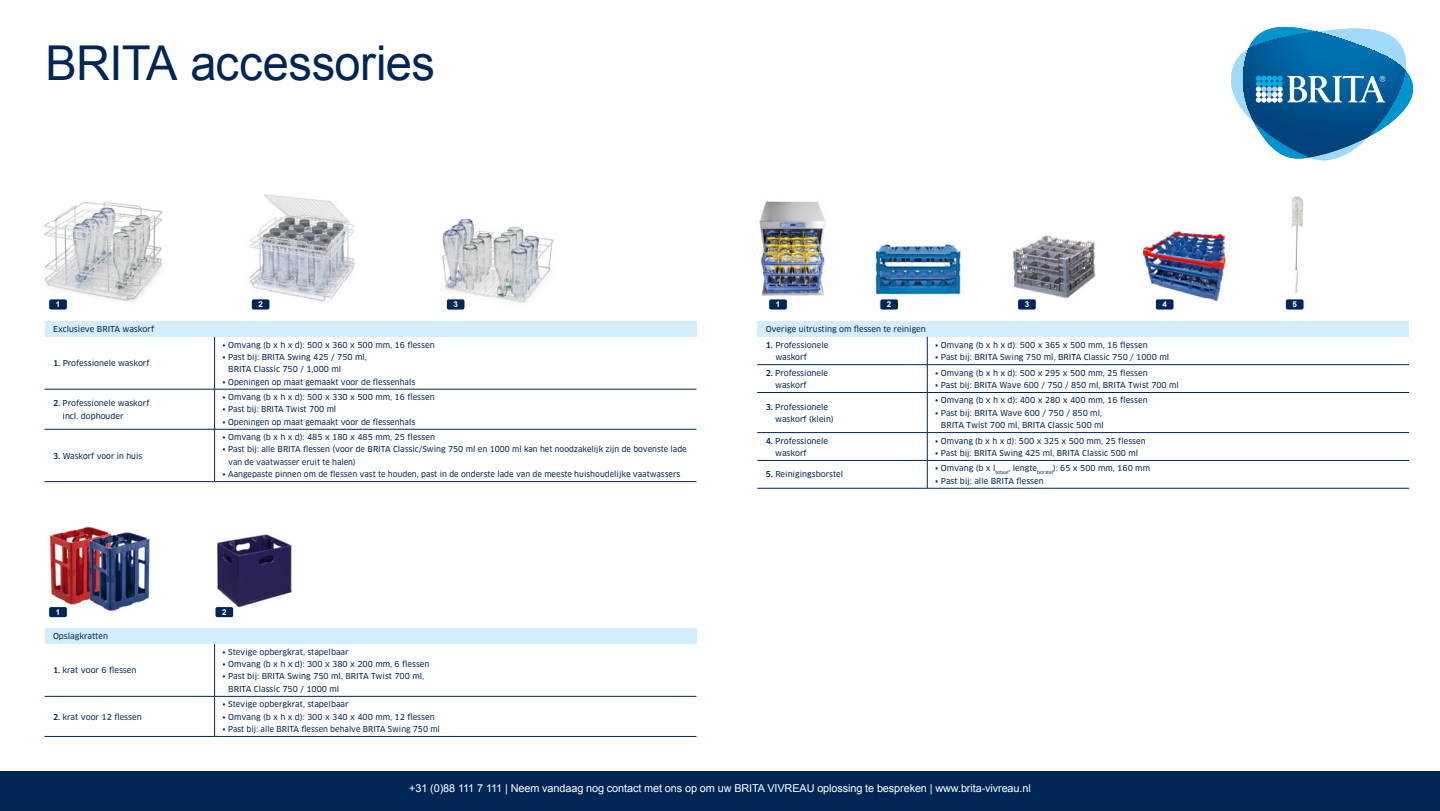
<style>
.page{position:relative;width:1440px;height:811px;background:#fff}
.page>*{position:absolute;margin:0;border:0;box-sizing:border-box;transform-origin:0 0}
.t1{font:48px "Arial";letter-spacing:-.01em;color:#002655}
.t2{font:10.8px "Arial";letter-spacing:-.01em;color:#fff}
.t3{font:8px/12.2px "Clan Pro News";color:#002655}
.t4{font:700 8px "Arial";color:#fff}
.s1{font-family:"Clan Pro";font-weight:500}
</style>
<div class="page">
<img style="left:875px;top:244px;width:86px;height:62px">
<img style="left:759px;top:201px;width:66px;height:95px">
<img style="left:1291px;top:196px;width:13px;height:97px">
<img style="left:1144px;top:230px;width:82px;height:80px">
<img style="left:1013px;top:235px;width:83px;height:64px">
<img style="left:44px;top:202px;width:153px;height:135px">
<img style="left:205px;top:194px;width:190px;height:150px">
<img style="left:400px;top:218px;width:190px;height:119px">
<img style="left:217px;top:534px;width:75px;height:74px">
<img style="left:49px;top:527px;width:36px;height:31px">
<img style="left:50px;top:558px;width:35px;height:47px">
<img style="left:115px;top:532px;width:35px;height:32px">
<img style="left:107px;top:564px;width:43px;height:48px">
<img style="left:85px;top:526px;width:30px;height:84px">
<div style="left:45px;top:628px;width:651px;height:15px;background:#d4edfc"></div>
<hr style="left:214px;top:643px;width:1px;height:52px;background:#002655">
<hr style="left:45px;top:695px;width:170px;height:1px;background:#002655">
<hr style="left:45px;top:735px;width:170px;height:1px;background:#002655">
<hr style="left:214px;top:696px;width:1px;height:39px;background:#002655">
<hr style="left:215px;top:695px;width:481px;height:1px;background:#002655">
<hr style="left:215px;top:735px;width:481px;height:1px;background:#002655">
<div style="left:49px;top:606px;width:18px;height:11px;background:#002655;border-radius:2px"></div>
<div style="left:48px;top:606px;width:20px;height:11px;border:1px solid #fff;border-radius:2px"></div>
<div style="left:215px;top:606px;width:19px;height:11px;background:#002655;border-radius:2px"></div>
<div style="left:215px;top:606px;width:19px;height:11px;border:1px solid #fff;border-radius:2px"></div>
<div style="left:45px;top:321px;width:651px;height:15px;background:#d4edfc"></div>
<hr style="left:214px;top:336px;width:1px;height:53px;background:#002655">
<hr style="left:45px;top:388px;width:170px;height:1px;background:#002655">
<hr style="left:214px;top:389px;width:1px;height:40px;background:#002655">
<hr style="left:215px;top:388px;width:481px;height:1px;background:#002655">
<hr style="left:45px;top:428px;width:170px;height:1px;background:#002655">
<hr style="left:45px;top:481px;width:170px;height:1px;background:#002655">
<hr style="left:214px;top:429px;width:1px;height:52px;background:#002655">
<hr style="left:215px;top:428px;width:481px;height:1px;background:#002655">
<hr style="left:215px;top:481px;width:481px;height:1px;background:#002655">
<div style="left:49px;top:299px;width:18px;height:11px;background:#002655;border-radius:2px"></div>
<div style="left:48px;top:298px;width:20px;height:12px;border:1px solid #fff;border-radius:2px"></div>
<div style="left:251px;top:299px;width:19px;height:11px;background:#002655;border-radius:2px"></div>
<div style="left:251px;top:298px;width:19px;height:12px;border:1px solid #fff;border-radius:2px"></div>
<div style="left:446px;top:299px;width:19px;height:11px;background:#002655;border-radius:2px"></div>
<div style="left:446px;top:298px;width:19px;height:12px;border:1px solid #fff;border-radius:2px"></div>
<div style="left:769px;top:299px;width:18px;height:11px;background:#002655;border-radius:2px"></div>
<div style="left:768px;top:298px;width:20px;height:12px;border:1px solid #fff;border-radius:2px"></div>
<div style="left:880px;top:299px;width:19px;height:11px;background:#002655;border-radius:2px"></div>
<div style="left:880px;top:298px;width:19px;height:12px;border:1px solid #fff;border-radius:2px"></div>
<div style="left:1018px;top:299px;width:18px;height:11px;background:#002655;border-radius:2px"></div>
<div style="left:1017px;top:298px;width:20px;height:12px;border:1px solid #fff;border-radius:2px"></div>
<div style="left:1155px;top:299px;width:19px;height:11px;background:#002655;border-radius:2px"></div>
<div style="left:1155px;top:298px;width:19px;height:12px;border:1px solid #fff;border-radius:2px"></div>
<div style="left:1285px;top:299px;width:19px;height:11px;background:#002655;border-radius:2px"></div>
<div style="left:1285px;top:298px;width:19px;height:12px;border:1px solid #fff;border-radius:2px"></div>
<div style="left:757px;top:321px;width:652px;height:15px;background:#d4edfc"></div>
<hr style="left:757px;top:364px;width:170px;height:1px;background:#002655">
<svg style="left:927px;top:336px;width:1px;height:56px"></svg>
<hr style="left:927px;top:364px;width:482px;height:1px;background:#002655">
<hr style="left:757px;top:392px;width:170px;height:1px;background:#002655">
<hr style="left:927px;top:392px;width:1px;height:40px;background:#002655">
<hr style="left:927px;top:392px;width:482px;height:1px;background:#002655">
<hr style="left:757px;top:432px;width:170px;height:1px;background:#002655">
<hr style="left:927px;top:432px;width:482px;height:1px;background:#002655">
<hr style="left:757px;top:460px;width:170px;height:1px;background:#002655">
<hr style="left:757px;top:487px;width:170px;height:1px;background:#002655">
<svg style="left:927px;top:432px;width:1px;height:55px"></svg>
<hr style="left:927px;top:460px;width:482px;height:1px;background:#002655">
<hr style="left:927px;top:487px;width:482px;height:1px;background:#002655">
<svg style="left:1231px;top:27px;width:182px;height:134px"></svg>
<div style="left:0;top:770px;width:1440px;height:40px;background:#002655"></div>
<h1 class="t1" style="left:45px;top:32px;width:391px">BRITA accessories</h1>
<p class="t4" style="left:56px;top:299px;width:6px">1</p>
<p class="t4" style="left:258px;top:299px;width:6px">2</p>
<p class="t4" style="left:453px;top:299px;width:6px">3</p>
<p class="t4" style="left:776px;top:299px;width:6px">1</p>
<p class="t4" style="left:887px;top:299px;width:6px">2</p>
<p class="t4" style="left:1025px;top:299px;width:6px">3</p>
<p class="t4" style="left:1162px;top:299px;width:6px">4</p>
<p class="t4" style="left:1293px;top:299px;width:6px">5</p>
<p class="t3" style="left:766px;top:323px;width:162px">Overige uitrusting om flessen te reinigen</p>
<p class="t3" style="left:775px;top:338px;width:55px;text-indent:-10px"><span class="s1">1.</span> Professionele waskorf</p>
<p class="t3" style="left:935px;top:338px;width:214px">• Omvang (b x h x d): 500 x 365 x 500 mm, 16 flessen</p>
<p class="t3" style="left:53px;top:323px;width:103px">Exclusieve BRITA waskorf</p>
<p class="t3" style="left:53px;top:357px;width:98px"><span class="s1">1.</span> Professionele waskorf</p>
<p class="t3" style="left:223px;top:338px;width:214px">• Omvang (b x h x d): 500 x 360 x 500 mm, 16 flessen</p>
<p class="t3" style="left:228px;top:351px;width:140px;text-indent:-6px">• Past bij: BRITA Swing 425 / 750 ml,<br>BRITA Classic 750 / 1,000 ml</p>
<p class="t3" style="left:223px;top:375px;width:194px">• Openingen op maat gemaakt voor de flessenhals</p>
<p class="t3" style="left:935px;top:351px;width:235px">• Past bij: BRITA Swing 750 ml, BRITA Classic 750 / 1000 ml</p>
<p class="t3" style="left:775px;top:366px;width:55px;text-indent:-10px"><span class="s1">2.</span> Professionele waskorf</p>
<p class="t3" style="left:935px;top:366px;width:214px">• Omvang (b x h x d): 500 x 295 x 500 mm, 25 flessen</p>
<p class="t3" style="left:935px;top:378px;width:245px">• Past bij: BRITA Wave 600 / 750 / 850 ml, BRITA Twist 700 ml</p>
<p class="t3" style="left:63px;top:397px;width:89px;text-indent:-10px"><span class="s1">2.</span> Professionele waskorf incl. dophouder</p>
<p class="t3" style="left:53px;top:449px;width:91px"><span class="s1">3.</span> Waskorf voor in huis</p>
<p class="t3" style="left:223px;top:391px;width:214px">• Omvang (b x h x d): 500 x 330 x 500 mm, 16 flessen</p>
<p class="t3" style="left:223px;top:403px;width:115px">• Past bij: BRITA Twist 700 ml</p>
<p class="t3" style="left:223px;top:415px;width:194px">• Openingen op maat gemaakt voor de flessenhals</p>
<p class="t3" style="left:223px;top:431px;width:214px">• Omvang (b x h x d): 485 x 180 x 485 mm, 25 flessen</p>
<p class="t3" style="left:228px;top:443px;width:460px;text-indent:-6px">• Past bij: alle BRITA flessen (voor de BRITA Classic/Swing 750 ml en 1000 ml kan het noodzakelijk zijn de bovenste lade van de vaatwasser eruit te halen)</p>
<p class="t3" style="left:223px;top:467px;width:459px">• Aangepaste pinnen om de flessen vast te houden, past in de onderste lade van de meeste huishoudelijke vaatwassers</p>
<p class="t4" style="left:56px;top:606px;width:6px">1</p>
<p class="t4" style="left:222px;top:606px;width:6px">2</p>
<p class="t3" style="left:53px;top:630px;width:56px">Opslagkratten</p>
<p class="t3" style="left:53px;top:664px;width:85px"><span class="s1">1.</span> krat voor 6 flessen</p>
<p class="t3" style="left:53px;top:710px;width:90px"><span class="s1">2.</span> krat voor 12 flessen</p>
<p class="t3" style="left:223px;top:645px;width:128px">• Stevige opbergkrat, stapelbaar</p>
<p class="t3" style="left:223px;top:657px;width:208px">• Omvang (b x h x d): 300 x 380 x 200 mm, 6 flessen</p>
<p class="t3" style="left:228px;top:670px;width:197px;text-indent:-6px">• Past bij: BRITA Swing 750 ml, BRITA Twist 700 ml,<br>BRITA Classic 750 / 1000 ml</p>
<p class="t3" style="left:223px;top:698px;width:128px">• Stevige opbergkrat, stapelbaar</p>
<p class="t3" style="left:223px;top:710px;width:214px">• Omvang (b x h x d): 300 x 340 x 400 mm, 12 flessen</p>
<p class="t3" style="left:223px;top:722px;width:219px">• Past bij: alle BRITA flessen behalve BRITA Swing 750 ml</p>
<p class="t3" style="left:775px;top:400px;width:60px;text-indent:-10px"><span class="s1">3.</span> Professionele waskorf (klein)</p>
<p class="t3" style="left:935px;top:394px;width:214px">• Omvang (b x h x d): 400 x 280 x 400 mm, 16 flessen</p>
<p class="t3" style="left:935px;top:406px;width:170px;text-align:right">• Past bij: BRITA Wave 600 / 750 / 850 ml,<br>BRITA Twist 700 ml, BRITA Classic 500 ml</p>
<p class="t3" style="left:775px;top:434px;width:55px;text-indent:-10px"><span class="s1">4.</span> Professionele waskorf</p>
<p class="t3" style="left:935px;top:434px;width:212px">• Omvang (b x h x d): 500 x 325 x 500 mm, 25 flessen</p>
<p class="t3" style="left:935px;top:446px;width:204px">• Past bij: BRITA Swing 425 ml, BRITA Classic 500 ml</p>
<p class="t3" style="left:766px;top:468px;width:79px"><span class="s1">5.</span> Reinigingsborstel</p>
<p class="t3" style="left:935px;top:462px;width:216px">• Omvang (b x l<sub>totaal</sub>, lengte<sub>borstel</sub>): 65 x 500 mm, 160 mm</p>
<p class="t3" style="left:935px;top:474px;width:110px">• Past bij: alle BRITA flessen</p>
<h2 class="t2" style="left:409px;top:780px;width:623px">+31 (0)88 111 7 111 | Neem vandaag nog contact met ons op om uw BRITA VIVREAU oplossing te bespreken | www.brita-vivreau.nl</h2>
</div>
